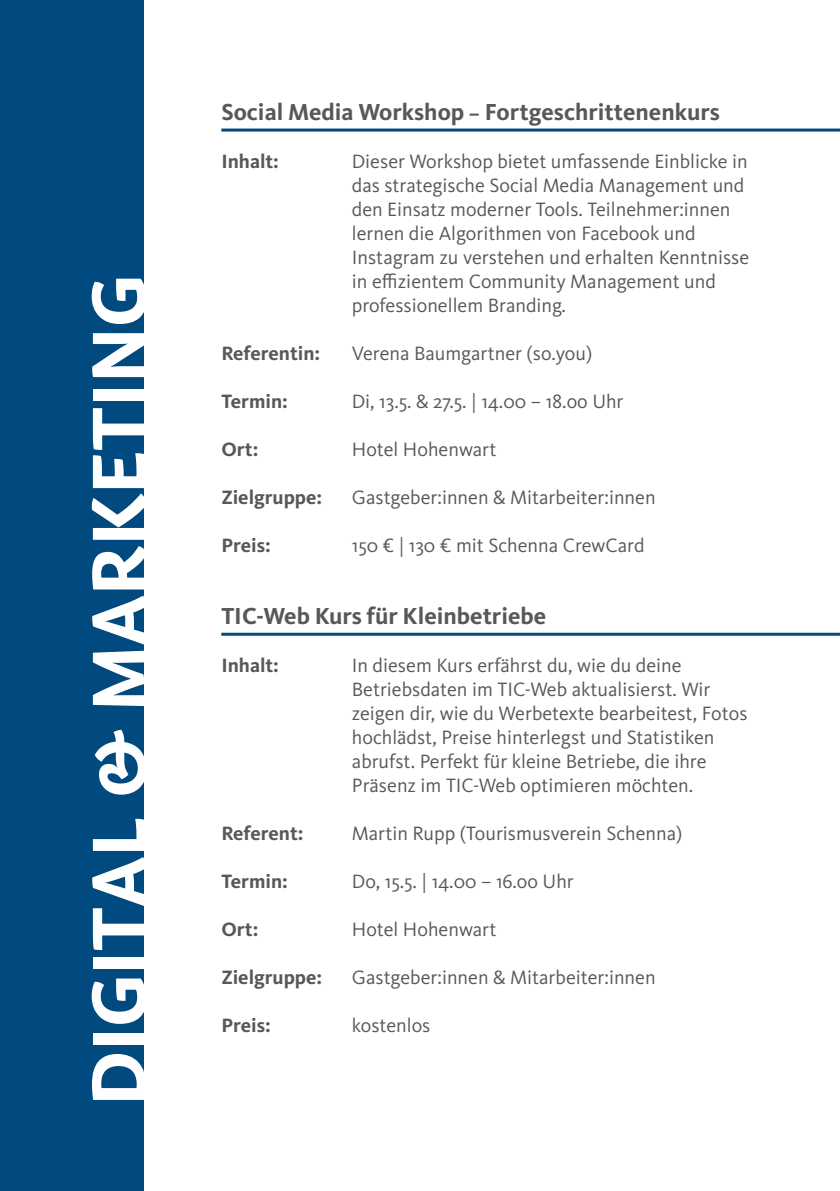
<style>
.page{position:relative;width:840px;height:1191px;background:#fff}
.page>*{position:absolute;margin:0;border:0;box-sizing:border-box;transform-origin:0 0}
.Paragraph_Style_5{font:700 80px "Suedtirol Next TT";color:#fff}
.Paragraph_Style_5-2{font:700 24px "Kievit OT";color:#57585a}
.Paragraph_Style_5-3{font:20px/24px "Kievit OT";color:#57585a}
.Paragraph_Style_5-4{font:700 20px "Kievit OT";color:#57585a}
.s1{font-size:20px}
</style>
<div class="page">
<div style="left:0;top:0;width:143px;height:1191px;background:#004a7f"></div>
<hr style="left:221px;top:633px;width:618px;height:3px;background:#004a7f">
<hr style="left:221px;top:129px;width:618px;height:3px;background:#004a7f">
<p class="Paragraph_Style_5" style="left:73px;top:1106px;width:832px;rotate:-90deg">DIGITAL &amp; MARKETING</p>
<p class="Paragraph_Style_5-2" style="left:221px;top:98px;width:500px">Social Media Workshop <span class="s1">–</span> Fortgeschrittenenkurs</p>
<p class="Paragraph_Style_5-4" style="left:221px;top:150px;width:59px">Inhalt:</p>
<p class="Paragraph_Style_5-3" style="left:351px;top:150px;width:398px">Dieser Workshop bietet umfassende Einblicke in das strategische Social Media Management und den Einsatz moderner Tools. Teilnehmer:innen lernen die Algorithmen von Facebook und Instagram zu verstehen und erhalten Kenntnisse in effizientem Community Management und professionellem Branding.</p>
<p class="Paragraph_Style_5-3" style="left:351px;top:342px;width:242px">Verena Baumgartner (so.you)</p>
<p class="Paragraph_Style_5-3" style="left:351px;top:390px;width:273px">Di, 13.5. &amp; 27.5. | 14.00 – 18.oo Uhr</p>
<p class="Paragraph_Style_5-3" style="left:351px;top:438px;width:146px">Hotel Hohenwart</p>
<p class="Paragraph_Style_5-3" style="left:351px;top:486px;width:305px">Gastgeber:innen &amp; Mitarbeiter:innen</p>
<p class="Paragraph_Style_5-3" style="left:351px;top:534px;width:294px">150 € | 130 € mit Schenna CrewCard</p>
<p class="Paragraph_Style_5-4" style="left:221px;top:342px;width:100px">Referentin:</p>
<p class="Paragraph_Style_5-4" style="left:221px;top:390px;width:68px">Termin:</p>
<p class="Paragraph_Style_5-4" style="left:221px;top:438px;width:39px">Ort:</p>
<p class="Paragraph_Style_5-4" style="left:221px;top:486px;width:102px">Zielgruppe:</p>
<p class="Paragraph_Style_5-4" style="left:221px;top:534px;width:51px">Preis:</p>
<p class="Paragraph_Style_5-2" style="left:221px;top:602px;width:326px">TIC-Web Kurs für Kleinbetriebe</p>
<p class="Paragraph_Style_5-4" style="left:221px;top:654px;width:59px">Inhalt:</p>
<p class="Paragraph_Style_5-3" style="left:351px;top:654px;width:397px">In diesem Kurs erfährst du, wie du deine Betriebsdaten im TIC-Web aktualisierst. Wir zeigen dir, wie du Werbetexte bearbeitest, Fotos hochlädst, Preise hinterlegst und Statistiken abrufst. Perfekt für kleine Betriebe, die ihre Präsenz im TIC-Web optimieren möchten.</p>
<p class="Paragraph_Style_5-3" style="left:351px;top:822px;width:332px">Martin Rupp (Tourismusverein Schenna)</p>
<p class="Paragraph_Style_5-3" style="left:351px;top:870px;width:223px">Do, 15.5. | 14.00 – 16.oo Uhr</p>
<p class="Paragraph_Style_5-3" style="left:351px;top:918px;width:146px">Hotel Hohenwart</p>
<p class="Paragraph_Style_5-3" style="left:351px;top:966px;width:305px">Gastgeber:innen &amp; Mitarbeiter:innen</p>
<p class="Paragraph_Style_5-3" style="left:351px;top:1014px;width:80px">kostenlos</p>
<p class="Paragraph_Style_5-4" style="left:221px;top:822px;width:84px">Referent:</p>
<p class="Paragraph_Style_5-4" style="left:221px;top:870px;width:68px">Termin:</p>
<p class="Paragraph_Style_5-4" style="left:221px;top:918px;width:39px">Ort:</p>
<p class="Paragraph_Style_5-4" style="left:221px;top:966px;width:102px">Zielgruppe:</p>
<p class="Paragraph_Style_5-4" style="left:221px;top:1014px;width:51px">Preis:</p>
</div>
